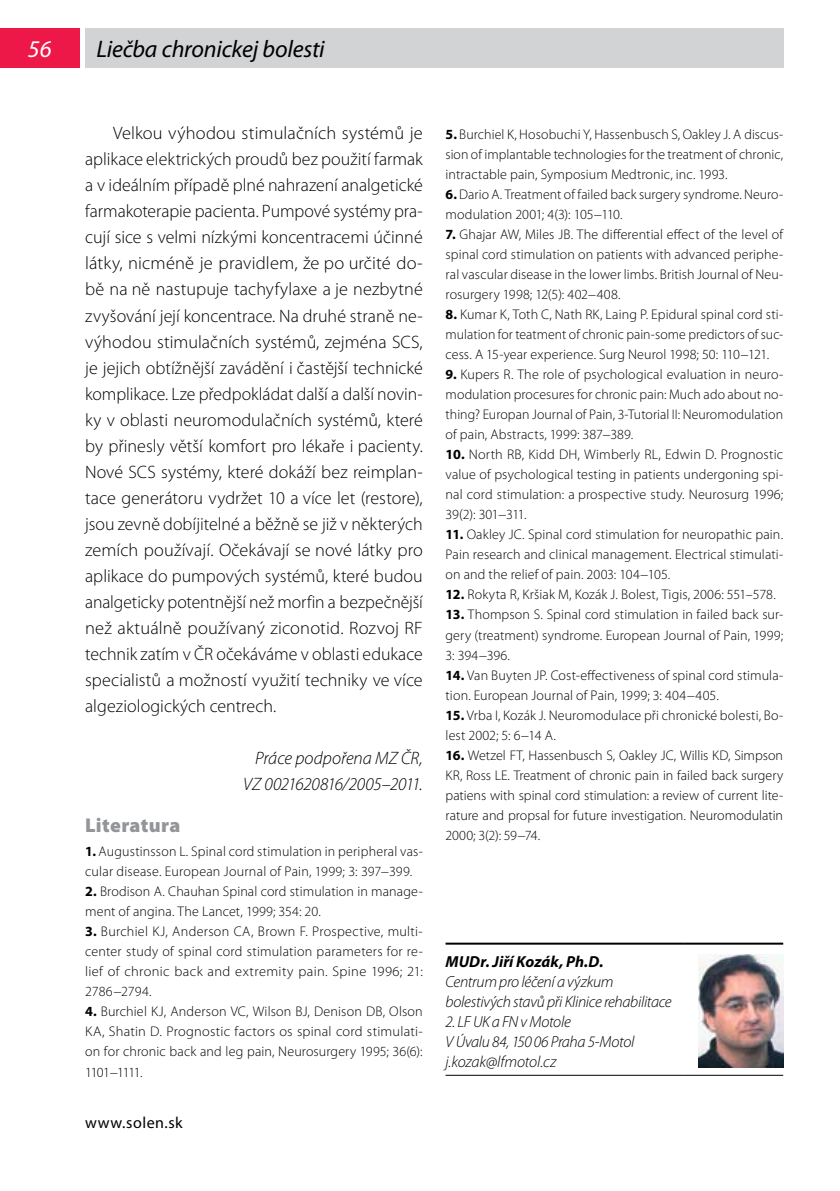
<style>
.page{position:relative;width:840px;height:1191px;background:#fff}
.page>*{position:absolute;margin:0;border:0;box-sizing:border-box;transform-origin:0 0}
.t1{font:italic 24px "Myriad Pro";letter-spacing:-.01em;color:#000}
.t2{font:italic 24px "Myriad Pro";color:#fff}
.t3{font:900 20px "Myriad Pro";letter-spacing:.02em;color:#939598}
.t4{font:300 18px/26px "Myriad Pro";color:#000;text-align:justify}
.t5{font:italic 300 18px/26px "Myriad Pro";letter-spacing:-.015em;color:#000;text-align:right}
.t6{font:italic 300 16px/20px "Myriad Pro";letter-spacing:-.02em;color:#000}
.t7{font:italic 700 16px "Myriad Pro";letter-spacing:.005em;color:#000}
.t8{font:16px "Myriad Pro";letter-spacing:.03em;color:#000}
.t9{font:300 14px/20px "Myriad Pro";letter-spacing:.01em;color:#000;text-align:justify}
.s1{font-weight:700}
</style>
<div class="page">
<div style="left:0;top:28px;width:79px;height:40px;background:#ed1847"></div>
<div style="left:85px;top:28px;width:697px;height:40px;background:#d1d3d4"></div>
<hr style="left:445px;top:942px;width:238px;height:2px;background:#000">
<hr style="left:445px;top:1074px;width:238px;height:1px;background:#000">
<hr style="left:683px;top:942px;width:99px;height:2px;background:#000">
<hr style="left:683px;top:1074px;width:99px;height:1px;background:#000">
<img style="left:698px;top:955px;width:84px;height:112px">
<h1 class="t2" style="left:28px;top:34px;width:25px">56</h1>
<h1 class="t1" style="left:96px;top:34px;width:229px">Liečba chronickej bolesti</h1>
<p class="t4" style="left:85px;top:120px;width:339px;text-indent:28px">Velkou výhodou stimulačních systémů je aplikace elektrických proudů bez použití farmak a v ideálním případě plné nahrazení analgetické farmakoterapie pacienta. Pumpové systémy pra&shy;cují sice s velmi nízkými koncentracemi účinné látky, nicméně je pravidlem, že po určité do&shy;bě na ně nastupuje tachyfylaxe a je nezbytné zvyšování její koncentrace. Na druhé straně ne&shy;výhodou stimulačních systémů, zejména SCS, je jejich obtížnější zavádění i častější technické komplikace. Lze předpokládat další a další novin&shy;ky v oblasti neuromodulačních systémů, které by přinesly větší komfort pro lékaře i pacienty.<br>Nové SCS systémy, které dokáží bez reimplan&shy;tace generátoru vydržet 10 a více let (restore), jsou zevně dobíjitelné a běžně se již v některých zemích používají. Očekávají se nové látky pro aplikace do pumpových systémů, které budou analgeticky potentnější než morfin a bezpečnější než aktuálně používaný ziconotid. Rozvoj RF technik zatím v ČR očekáváme v oblasti edukace specialistů a možností využití techniky ve více algeziologických centrech.</p>
<p class="t5" style="left:243px;top:744px;width:181px">Práce podpořena MZ ČR,<br>VZ 0021620816/2005–2011.</p>
<h2 class="t3" style="left:85px;top:812px;width:97px">Literatura</h2>
<p class="t9" style="left:85px;top:841px;width:339px"><span class="s1">1.</span> Augustinsson L. Spinal cord stimulation in peripheral vas&shy;cular disease. European Journal of Pain, 1999; 3: 397−399.</p>
<p class="t9" style="left:85px;top:881px;width:339px"><span class="s1">2.</span> Brodison A. Chauhan Spinal cord stimulation in manage&shy;ment of angina. The Lancet, 1999; 354: 20.</p>
<p class="t9" style="left:85px;top:921px;width:339px"><span class="s1">3.</span> Burchiel KJ, Anderson CA, Brown F. Prospective, multi&shy;center study of spinal cord stimulation parameters for re&shy;lief of chronic back and extremity pain. Spine 1996; 21:<br>2786−2794.</p>
<p class="t9" style="left:85px;top:1001px;width:339px"><span class="s1">4.</span> Burchiel KJ, Anderson VC, Wilson BJ, Denison DB, Olson KA, Shatin D. Prognostic factors os spinal cord stimulati&shy;on for chronic back and leg pain, Neurosurgery 1995; 36(6):<br>1101−1111.</p>
<p class="t8" style="left:85px;top:1112px;width:99px">www.solen.sk</p>
<p class="t9" style="left:445px;top:124px;width:339px"><span class="s1">5.</span> Burchiel K, Hosobuchi Y, Hassenbusch S, Oakley J. A discus&shy;sion of implantable technologies for the treatment of chronic, intractable pain, Symposium Medtronic, inc. 1993.</p>
<p class="t9" style="left:445px;top:184px;width:338px"><span class="s1">6.</span> Dario A. Treatment of failed back surgery syndrome. Neuro&shy;modulation 2001; 4(3): 105−110.</p>
<p class="t9" style="left:445px;top:224px;width:339px"><span class="s1">7.</span> Ghajar AW, Miles JB. The differential effect of the level of spinal cord stimulation on patients with advanced periphe&shy;ral vascular disease in the lower limbs. British Journal of Neu&shy;rosurgery 1998; 12(5): 402−408.</p>
<p class="t9" style="left:445px;top:304px;width:339px"><span class="s1">8.</span> Kumar K, Toth C, Nath RK, Laing P. Epidural spinal cord sti&shy;mulation for teatment of chronic pain-some predictors of suc&shy;cess. A 15-year experience. Surg Neurol 1998; 50: 110−121.</p>
<p class="t9" style="left:445px;top:364px;width:339px"><span class="s1">9.</span> Kupers R. The role of psychological evaluation in neuro&shy;modulation procesures for chronic pain: Much ado about no&shy;thing? Europan Journal of Pain, 3-Tutorial II: Neuromodulation of pain, Abstracts, 1999: 387−389.</p>
<p class="t9" style="left:445px;top:444px;width:339px"><span class="s1">10.</span> North RB, Kidd DH, Wimberly RL, Edwin D. Prognostic value of psychological testing in patients undergoning spi&shy;nal cord stimulation: a prospective study. Neurosurg 1996; 39(2): 301−311.</p>
<p class="t9" style="left:445px;top:524px;width:339px"><span class="s1">11.</span> Oakley JC. Spinal cord stimulation for neuropathic pain.<br>Pain research and clinical management. Electrical stimulati&shy;on and the relief of pain. 2003: 104−105.</p>
<p class="t9" style="left:445px;top:584px;width:331px"><span class="s1">12.</span> Rokyta R, Kršiak M, Kozák J. Bolest, Tigis, 2006: 551–578.</p>
<p class="t9" style="left:445px;top:604px;width:339px"><span class="s1">13.</span> Thompson S. Spinal cord stimulation in failed back sur&shy;gery (treatment) syndrome. European Journal of Pain, 1999; 3: 394−396.</p>
<p class="t9" style="left:445px;top:664px;width:339px"><span class="s1">14.</span> Van Buyten JP. Cost-effectiveness of spinal cord stimula&shy;tion. European Journal of Pain, 1999; 3: 404−405.</p>
<p class="t9" style="left:445px;top:704px;width:339px"><span class="s1">15.</span> Vrba I, Kozák J. Neuromodulace při chronické bolesti, Bo&shy;lest 2002; 5: 6−14 A.</p>
<p class="t9" style="left:445px;top:744px;width:339px"><span class="s1">16.</span> Wetzel FT, Hassenbusch S, Oakley JC, Willis KD, Simpson KR, Ross LE. Treatment of chronic pain in failed back surgery patiens with spinal cord stimulation: a review of current lite&shy;rature and propsal for future investigation. Neuromodulatin 2000; 3(2): 59−74.</p>
<p class="t7" style="left:445px;top:951px;width:159px">MUDr. Jiří Kozák, Ph.D.</p>
<p class="t6" style="left:445px;top:971px;width:227px">Centrum pro léčení a výzkum bolestivých stavů při Klinice rehabilitace</p>
<p class="t6" style="left:445px;top:1011px;width:190px">2. LF UK a FN v Motole<br>V Úvalu 84, 150 06 Praha 5-Motol j.kozak@lfmotol.cz</p>
</div>
